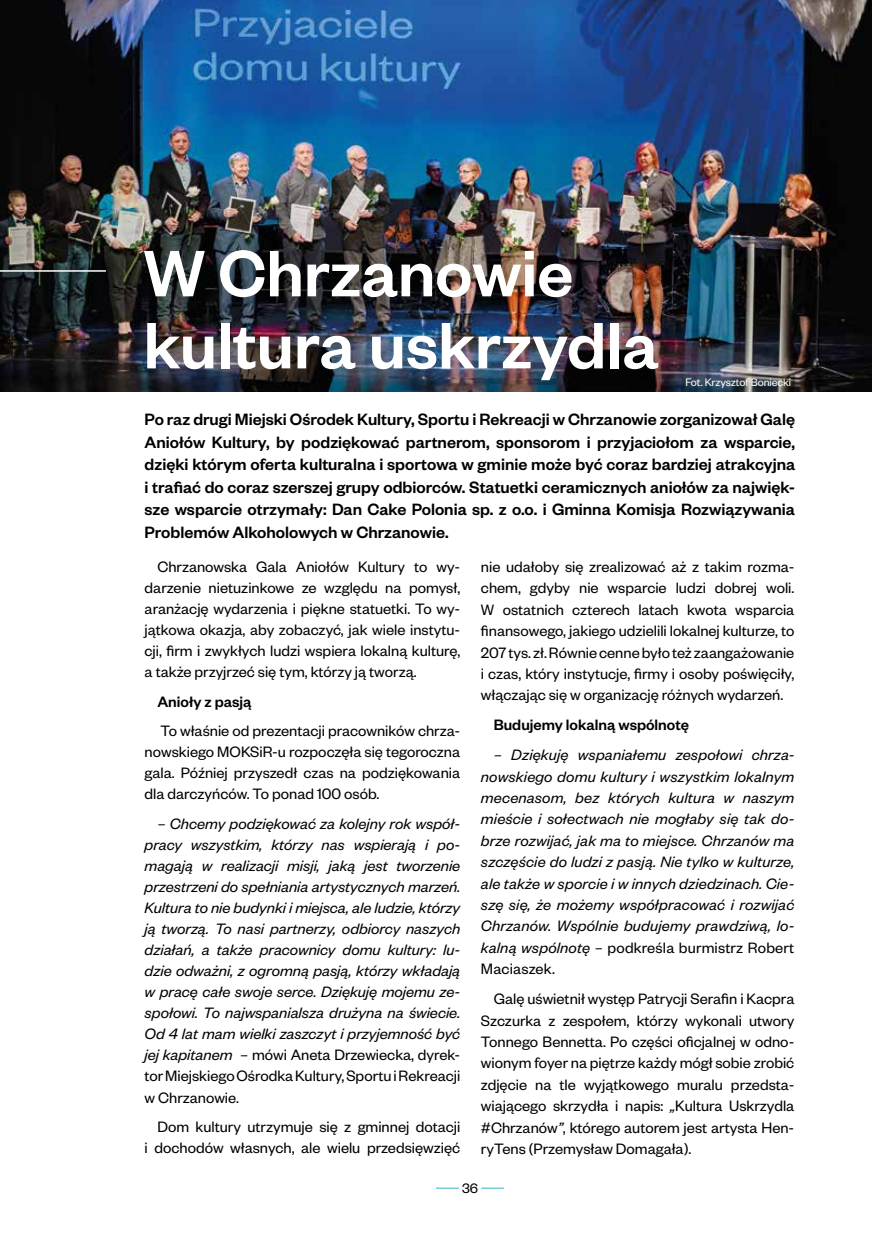
<style>
.page{position:relative;width:872px;height:1234px;background:#fff}
.page>*{position:absolute;margin:0;border:0;box-sizing:border-box;transform-origin:0 0}
.t1{font:500 72px/72px "Founders Grotesk";color:#fff}
.t2{font:500 18px/22.5px "Founders Grotesk";color:#000;text-align:justify}
.t3{font:16.5px/21.5px "Founders Grotesk";color:#000;text-align:justify}
.t4{font:italic 16.5px/21px "Founders Grotesk";letter-spacing:.005em;color:#000;text-align:justify}
.t5{font:500 16.5px "Founders Grotesk";color:#000}
.t6{font:15px "Founders Grotesk";color:#000}
.t7{font:12px "Founders Grotesk";letter-spacing:-.01em;color:#fff}
.s1{font-style:normal}
.s2{font-style:italic}
</style>
<div class="page">
<svg style="left:436px;top:1187px;width:23px;height:1px"></svg>
<svg style="left:481px;top:1187px;width:23px;height:1px"></svg>
<img style="left:0;top:0;width:872px;height:392px">
<hr style="left:0;top:270px;width:106px;height:1px;background:#fff">
<h1 class="t1" style="left:144px;top:234px;width:517px">W Chrzanowie kultura uskrzydla</h1>
<p class="t2" style="left:145px;top:407px;width:652px">Po raz drugi Miejski Ośrodek Kultury, Sportu i Rekreacji w Chrzanowie zorganizował Galę Aniołów Kultury, by podziękować partnerom, sponsorom i przyjaciołom za wsparcie, dzięki którym oferta kulturalna i sportowa w gminie może być coraz bardziej atrakcyjna i trafiać do coraz szerszej grupy odbiorców. Statuetki ceramicznych aniołów za najwięk&shy;sze wsparcie otrzymały: Dan Cake Polonia sp. z o.o. i Gminna Komisja Rozwiązywania Problemów Alkoholowych w Chrzanowie.</p>
<p class="t3" style="left:145px;top:555px;width:317px;line-height:21px;text-indent:13px">Chrzanowska Gala Aniołów Kultury to wy&shy;darzenie nietuzinkowe ze względu na pomysł, aranżację wydarzenia i piękne statuetki. To wy&shy;jątkowa okazja, aby zobaczyć, jak wiele instytu&shy;cji, firm i zwykłych ludzi wspiera lokalną kulturę, a także przyjrzeć się tym, którzy ją tworzą.</p>
<p class="t5" style="left:157px;top:691px;width:96px">Anioły z pasją</p>
<p class="t3" style="left:145px;top:719px;width:317px;line-height:21px;text-indent:16px">To właśnie od prezentacji pracowników chrza&shy;nowskiego MOKSiR-u rozpoczęła się tegoroczna gala. Później przyszedł czas na podziękowania dla darczyńców. To ponad 100 osób.</p>
<p class="t4" style="left:145px;top:812px;width:317px;text-indent:13px">– Chcemy podziękować za kolejny rok współ&shy;pracy wszystkim, którzy nas wspierają i po&shy;magają w realizacji misji, jaką jest tworzenie przestrzeni do spełniania artystycznych marzeń.<br>Kultura to nie budynki i miejsca, ale ludzie, którzy ją tworzą. To nasi partnerzy, odbiorcy naszych działań, a także pracownicy domu kultury: lu&shy;dzie odważni, z ogromną pasją, którzy wkładają w pracę całe swoje serce. Dziękuję mojemu ze&shy;społowi. To najwspanialsza drużyna na świecie.<br>Od 4 lat mam wielki zaszczyt i przyjemność być jej kapitanem <span class="s1">– mówi Aneta Drzewiecka, dyrek&shy;tor Miejskiego Ośrodka Kultury, Sportu i Rekreacji w Chrzanowie.</span></p>
<p class="t3" style="left:145px;top:1115px;width:317px;line-height:21px;text-align:right">Dom kultury utrzymuje się z gminnej dotacji<br>i dochodów własnych, ale wielu przedsięwzięć</p>
<p class="t7" style="left:685px;top:374px;width:107px">Fot. Krzysztof Boniecki</p>
<p class="t3" style="left:481px;top:555px;width:315px">nie udałoby się zrealizować aż z takim rozma&shy;chem, gdyby nie wsparcie ludzi dobrej woli.<br>W ostatnich czterech latach kwota wsparcia finansowego, jakiego udzielili lokalnej kulturze, to 207 tys. zł. Równie cenne było też zaangażowanie i czas, który instytucje, firmy i osoby poświęciły, włączając się w organizację różnych wydarzeń.</p>
<p class="t5" style="left:494px;top:714px;width:197px">Budujemy lokalną wspólnotę</p>
<p class="t4" style="left:481px;top:743px;width:315px;line-height:21.5px;text-indent:13px">– Dziękuję wspaniałemu zespołowi chrza&shy;nowskiego domu kultury i wszystkim lokalnym mecenasom, bez których kultura w naszym mieście i sołectwach nie mogłaby się tak do&shy;brze rozwijać, jak ma to miejsce. Chrzanów ma szczęście do ludzi z pasją. Nie tylko w kulturze, ale także w sporcie i w innych dziedzinach. Cie&shy;szę się, że możemy współpracować i rozwijać Chrzanów. Wspólnie budujemy prawdziwą, lo&shy;kalną wspólnotę <span class="s1">– podkreśla burmistrz Robert Maciaszek.</span></p>
<p class="t3" style="left:481px;top:987px;width:315px;text-indent:13px">Galę uświetnił występ Patrycji Serafin i Kacpra Szczurka z zespołem, którzy wykonali utwory Tonnego Bennetta. Po części oficjalnej w odno&shy;wionym foyer na piętrze każdy mógł sobie zrobić zdjęcie na tle wyjątkowego muralu przedsta&shy;wiającego skrzydła i napis: <span class="s2">„</span>Kultura Uskrzydla #Chrzanów<span class="s2">”</span>, którego autorem jest artysta Hen&shy;ryTens (Przemysław Domagała).</p>
<p class="t6" style="left:462px;top:1178px;width:17px">36</p>
</div>
